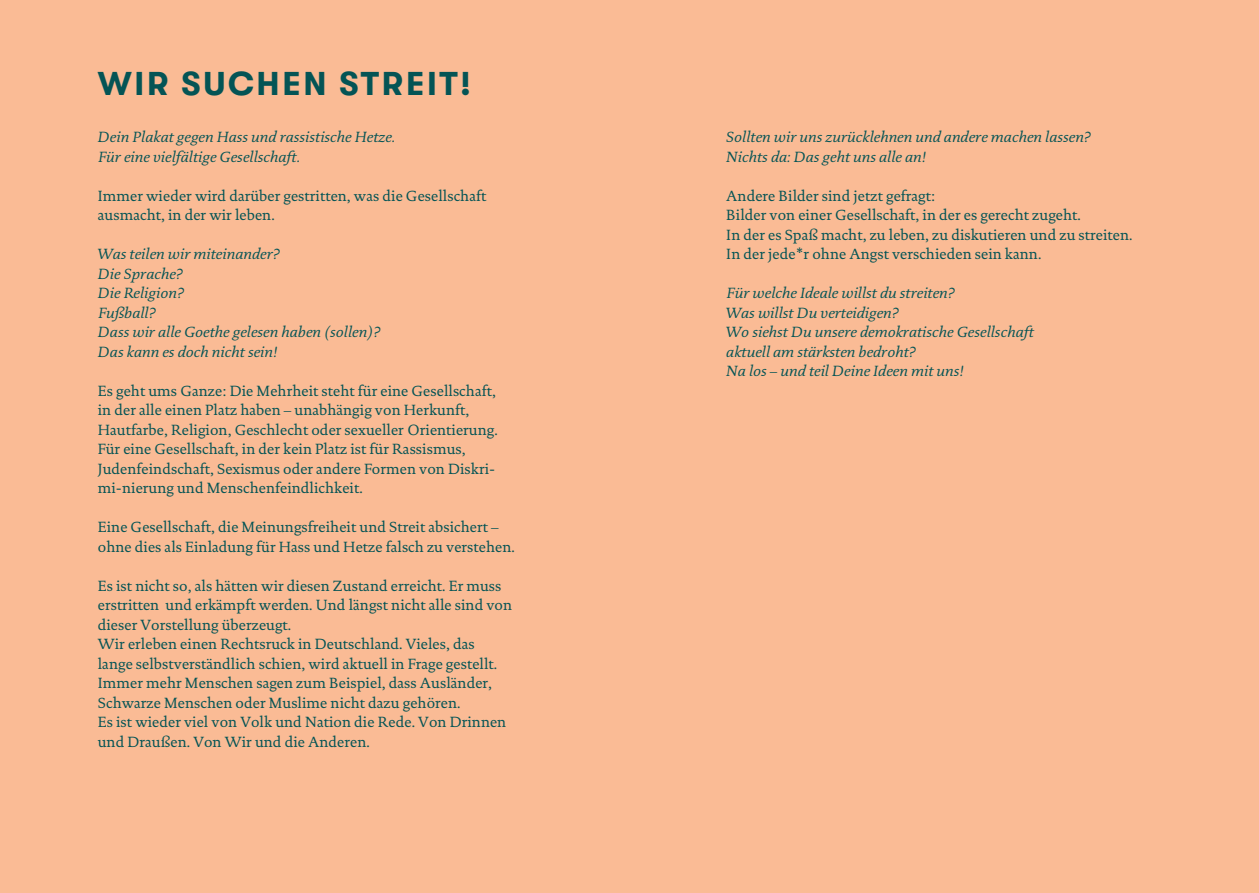
<style>
.page{position:relative;width:1259px;height:893px;background:#fff}
.page>*{position:absolute;margin:0;border:0;box-sizing:border-box;transform-origin:0 0}
.t1{font:700 33px "GT Walsheim Pro";letter-spacing:.08em;color:#045455}
.t2{font:15px/19.5px "DTL Documenta T";letter-spacing:.005em;color:#045455}
.t3{font:italic 15px/19.5px "DTL Documenta T";letter-spacing:.005em;color:#045455}
</style>
<div class="page">
<div style="left:0;top:0;width:634px;height:893px;background:#fabb95"></div>
<div style="left:622px;top:0;width:637px;height:893px;background:#fabb95"></div>
<h1 class="t1" style="left:98px;top:66px;width:374px">WIR SUCHEN STREIT!</h1>
<p class="t3" style="left:98px;top:127px;width:298px">Dein Plakat gegen Hass und rassistische Hetze.<br>Für eine vielfältige Gesellschaft.</p>
<p class="t2" style="left:98px;top:186px;width:390px">Immer wieder wird darüber gestritten, was die Gesellschaft ausmacht, in der wir leben.</p>
<p class="t3" style="left:98px;top:244px;width:284px">Was teilen wir miteinander?<br>Die Sprache?<br>Die Religion?<br>Fußball?<br>Dass wir alle Goethe gelesen haben (sollen)?<br>Das kann es doch nicht sein!</p>
<p class="t2" style="left:98px;top:381px;width:401px">Es geht ums Ganze: Die Mehrheit steht für eine Gesellschaft, in der alle einen Platz haben – unabhängig von Herkunft, Hautfarbe, Religion, Geschlecht oder sexueller Orientierung.<br>Für eine Gesellschaft, in der kein Platz ist für Rassismus, Judenfeindschaft, Sexismus oder andere Formen von Diskri&shy;mi-nierung und Menschenfeindlichkeit.</p>
<p class="t2" style="left:98px;top:517px;width:418px">Eine Gesellschaft, die Meinungsfreiheit und Streit absichert – ohne dies als Einladung für Hass und Hetze falsch zu verstehen.</p>
<p class="t2" style="left:98px;top:576px;width:416px">Es ist nicht so, als hätten wir diesen Zustand erreicht. Er muss erstritten und erkämpft werden. Und längst nicht alle sind von dieser Vorstellung überzeugt.<br>Wir erleben einen Rechtsruck in Deutschland. Vieles, das lange selbstverständlich schien, wird aktuell in Frage gestellt.<br>Immer mehr Menschen sagen zum Beispiel, dass Ausländer, Schwarze Menschen oder Muslime nicht dazu gehören.<br>Es ist wieder viel von Volk und Nation die Rede. Von Drinnen und Draußen. Von Wir und die Anderen.</p>
<p class="t3" style="left:726px;top:127px;width:366px">Sollten wir uns zurücklehnen und andere machen lassen?<br>Nichts da: Das geht uns alle an!</p>
<p class="t2" style="left:726px;top:186px;width:408px">Andere Bilder sind jetzt gefragt:<br>Bilder von einer Gesellschaft, in der es gerecht zugeht.<br>In der es Spaß macht, zu leben, zu diskutieren und zu streiten.<br>In der jede*r ohne Angst verschieden sein kann.</p>
<p class="t3" style="left:726px;top:283px;width:309px">Für welche Ideale willst du streiten?<br>Was willst Du verteidigen?<br>Wo siehst Du unsere demokratische Gesellschaft aktuell am stärksten bedroht?<br>Na los – und teil Deine Ideen mit uns!</p>
</div>
